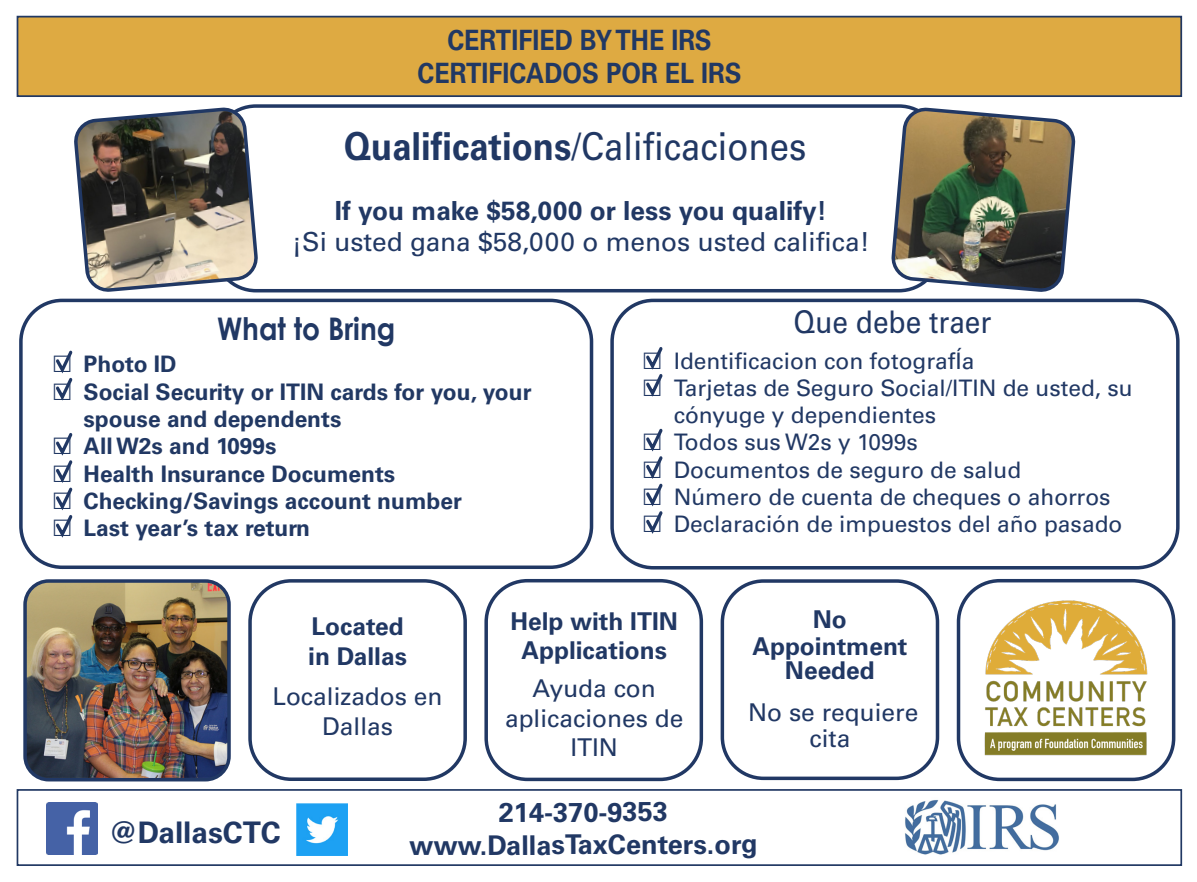
<style>
.page{position:relative;width:1197px;height:882px;background:#fff}
.page>*{position:absolute;margin:0;border:0;box-sizing:border-box;transform-origin:0 0}
.t1{font:38.5px "Univers LT Std";color:#213864;scale:.9 1}
.t2{font:31.15px "Univers LT Std";color:#213864;scale:.9 1}
.t3{font:700 31.15px "Century Gothic";color:#213864;scale:.9 1}
.t4{font:700 29.75px "Univers LT Std";color:#213864}
.t5{font:700 28px "Univers LT Std";color:#213863;scale:.9 1}
.t6{font:700 27.12px "Univers LT Std";letter-spacing:-.005em;color:#213864}
.t7{font:26.25px "Univers LT Std";color:#213864}
.t8{font:700 26.25px "Univers LT Std";color:#213864}
.t9{font:24.5px/42px "Univers LT Std";color:#213864;text-align:center}
.t10{font:700 24.5px "Univers LT Std";color:#213864}
.t11{font:22.75px/27.3px "Univers LT Std";color:#213864}
.t12{font:700 22.75px/27.3px "Univers LT Std";color:#213863}
.s1{font-weight:700}
</style>
<div class="page">
<div style="left:213px;top:104px;width:729px;height:188px;border:4px solid #213864;border-radius:41px"></div>
<img style="left:889px;top:106px;width:187px;height:187px">
<img style="left:75px;top:108px;width:182px;height:183px">
<div style="left:17px;top:16px;width:1165px;height:81px;background:#deaa42;border:2px solid #213863"></div>
<img style="left:28px;top:584px;width:198px;height:192px">
<div style="left:23px;top:579px;width:208px;height:202px;border:4px solid #213864;border-radius:24px"></div>
<div style="left:248px;top:579px;width:219px;height:202px;border:4px solid #213863;border-radius:41px"></div>
<div style="left:484px;top:579px;width:219px;height:202px;border:4px solid #213864;border-radius:41px"></div>
<div style="left:721px;top:579px;width:218px;height:201px;border:4px solid #213864;border-radius:41px"></div>
<div style="left:957px;top:579px;width:218px;height:202px;border:4px solid #213864;border-radius:41px"></div>
<img style="left:984px;top:600px;width:164px;height:156px">
<div style="left:19px;top:299px;width:574px;height:270px;border:4px solid #213864;border-radius:41px"></div>
<div style="left:610px;top:299px;width:570px;height:271px;border:4px solid #213864;border-radius:41px"></div>
<div style="left:17px;top:789px;width:1165px;height:77px;background:#fff;border:2px solid #213863"></div>
<img style="left:905px;top:800px;width:154px;height:55px">
<img style="left:47px;top:803px;width:51px;height:51px">
<img style="left:297px;top:804px;width:51px;height:51px">
<svg style="left:56px;top:351px;width:17px;height:50px"></svg>
<svg style="left:56px;top:434px;width:17px;height:104px"></svg>
<svg style="left:646px;top:348px;width:17px;height:49px"></svg>
<svg style="left:646px;top:430px;width:17px;height:104px"></svg>
<p class="t5" style="left:447px;top:23px;width:295px">CERTIFIED BY THE IRS</p>
<p class="t5" style="left:418px;top:57px;width:362px">CERTIFICADOS POR EL IRS</p>
<p class="t1" style="left:344px;top:124px;width:515px"><span class="s1">Qualifications</span>/Calificaciones</p>
<p class="t8" style="left:335px;top:195px;width:494px">If you make $58,000 or less you qualify!</p>
<p class="t7" style="left:292px;top:226px;width:579px">¡Si usted gana $58,000 o menos usted califica!</p>
<p class="t3" style="left:217px;top:305px;width:200px">What to Bring</p>
<p class="t12" style="left:84px;top:351px;width:95px">Photo ID</p>
<p class="t12" style="left:84px;top:378px;width:450px">Social Security or ITIN cards for you, your spouse and dependents</p>
<p class="t12" style="left:84px;top:433px;width:195px">All W2s and 1099s</p>
<p class="t12" style="left:84px;top:460px;width:313px">Health Insurance Documents</p>
<p class="t12" style="left:84px;top:487px;width:380px">Checking/Savings account number</p>
<p class="t12" style="left:84px;top:515px;width:228px">Last year’s tax return</p>
<p class="t2" style="left:794px;top:304px;width:221px">Que debe traer</p>
<p class="t11" style="left:674px;top:347px;width:302px">Identificacion con fotografÍa</p>
<p class="t11" style="left:674px;top:374px;width:461px">Tarjetas de Seguro Social/ITIN de usted, su cónyuge y dependientes</p>
<p class="t11" style="left:674px;top:429px;width:246px">Todos sus W2s y 1099s</p>
<p class="t11" style="left:674px;top:456px;width:349px">Documentos de seguro de salud</p>
<p class="t11" style="left:674px;top:483px;width:438px">Número de cuenta de cheques o ahorros</p>
<p class="t11" style="left:674px;top:511px;width:450px">Declaración de impuestos del año pasado</p>
<p class="t10" style="left:312px;top:612px;width:94px">Located</p>
<p class="t10" style="left:308px;top:642px;width:100px">in Dallas</p>
<p class="t9" style="left:273px;top:676px;width:171px">Localizados en</p>
<p class="t9" style="left:322px;top:705px;width:72px">Dallas</p>
<p class="t10" style="left:511px;top:607px;width:169px">Help with ITIN</p>
<p class="t10" style="left:521px;top:636px;width:147px">Applications</p>
<p class="t9" style="left:533px;top:668px;width:125px">Ayuda con</p>
<p class="t9" style="left:505px;top:697px;width:180px">aplicaciones de</p>
<p class="t9" style="left:570px;top:727px;width:49px">ITIN</p>
<p class="t10" style="left:813px;top:605px;width:36px">No</p>
<p class="t10" style="left:752px;top:632px;width:157px">Appointment</p>
<p class="t9" style="left:748px;top:650px;width:172px"><span class="s1">Needed<br></span>No se requiere</p>
<p class="t9" style="left:810px;top:718px;width:42px">cita</p>
<p class="t4" style="left:109px;top:815px;width:174px">@DallasCTC</p>
<p class="t6" style="left:499px;top:796px;width:171px">214-370-9353</p>
<p class="t6" style="left:410px;top:829px;width:350px">www.DallasTaxCenters.org</p>
</div>
